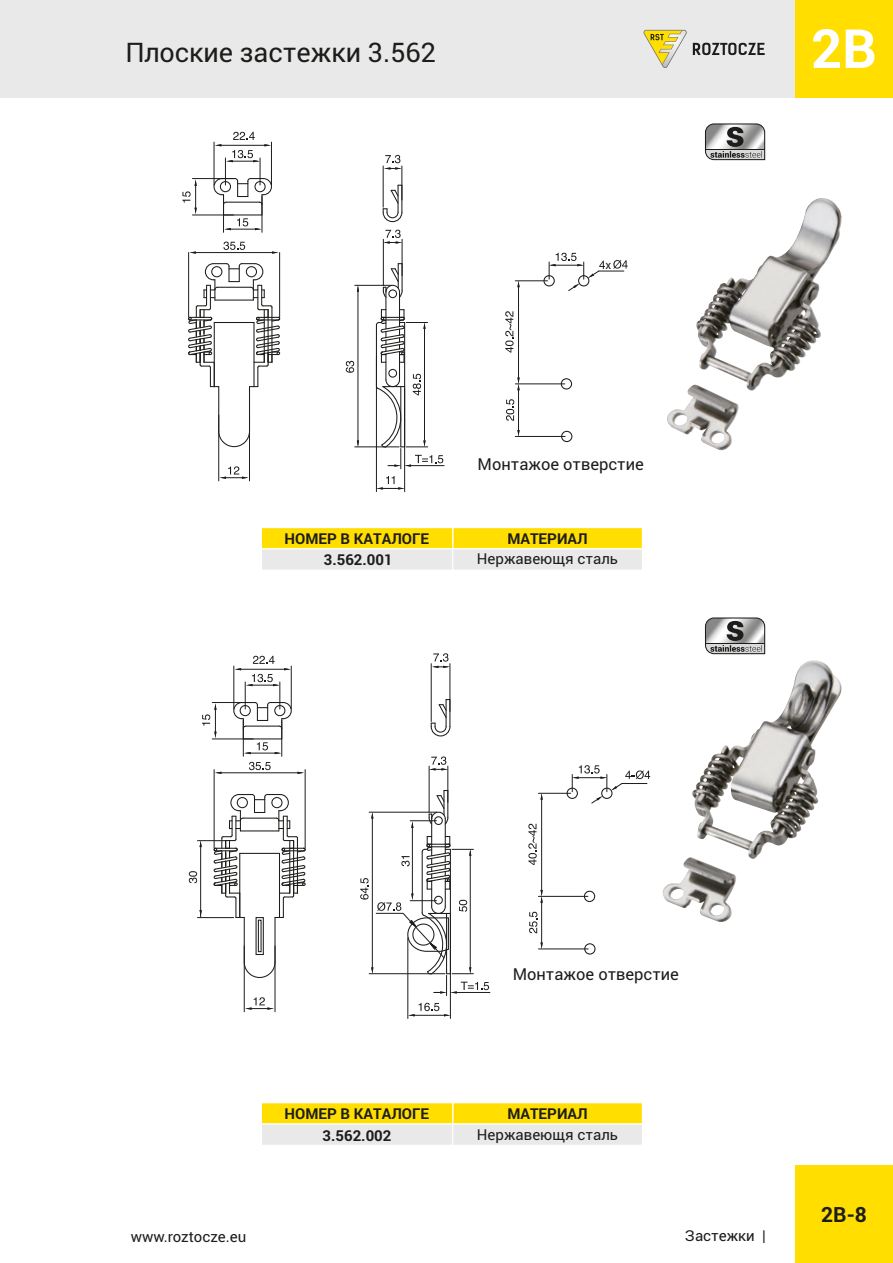
<style>
.page{position:relative;width:893px;height:1263px;background:#fff}
.page>*{position:absolute;margin:0;border:0;box-sizing:border-box;transform-origin:0 0}
.t1{font:700 54px "Roboto";color:#fff}
.t2{font:27px "Roboto";color:#1d1d1b}
.t3{font:700 21px "Roboto";color:#1d1d1b}
.t4{font:16.5px "Roboto";color:#1d1d1b}
.t5{font:700 15px "Roboto";color:#1d1d1b}
.t6{font:15px "Roboto";color:#1d1d1b}
.t7{font:11.55px "Roboto";color:#1d1d1b}
</style>
<div class="page">
<div style="left:795px;top:1165px;width:98px;height:98px;background:#ffde00"></div>
<div style="left:0;top:0;width:893px;height:98px;background:#e9e9e9"></div>
<svg style="left:643px;top:30px;width:44px;height:38px"></svg>
<svg style="left:693px;top:43px;width:72px;height:12px"></svg>
<div style="left:795px;top:0;width:98px;height:98px;background:#ffde00"></div>
<div style="left:452px;top:527px;width:191px;height:22px;background:#ffde00;border:1px solid #fff"></div>
<div style="left:261px;top:527px;width:192px;height:22px;background:#ffde00;border:1px solid #fff"></div>
<div style="left:261px;top:548px;width:192px;height:23px;background:#e9e9e9;border:1px solid #fff"></div>
<div style="left:452px;top:548px;width:191px;height:23px;background:#e9e9e9;border:1px solid #fff"></div>
<div style="left:452px;top:1102px;width:191px;height:22px;background:#ffde00;border:1px solid #fff"></div>
<div style="left:261px;top:1102px;width:192px;height:22px;background:#ffde00;border:1px solid #fff"></div>
<div style="left:261px;top:1123px;width:192px;height:23px;background:#e9e9e9;border:1px solid #fff"></div>
<div style="left:452px;top:1123px;width:191px;height:23px;background:#e9e9e9;border:1px solid #fff"></div>
<hr style="left:214px;top:769px;width:1px;height:79px;background:#1d1d1b">
<hr style="left:305px;top:769px;width:1px;height:79px;background:#1d1d1b">
<hr style="left:221px;top:772px;width:78px;height:1px;background:#1d1d1b">
<svg style="left:249px;top:762px;width:22px;height:8px"></svg>
<div style="left:585px;top:944px;width:10px;height:10px;background:#2b2b29;border-radius:50%"></div>
<svg style="left:584px;top:943px;width:11px;height:11px"></svg>
<div style="left:584px;top:891px;width:11px;height:11px;background:#fff;border:1px solid #1d1d1b;border-radius:50%"></div>
<div style="left:567px;top:788px;width:10px;height:10px;background:#4a4a49;border-radius:50%"></div>
<svg style="left:567px;top:788px;width:11px;height:11px"></svg>
<hr style="left:538px;top:949px;width:50px;height:1px;background:#1d1d1b">
<hr style="left:541px;top:903px;width:1px;height:39px;background:#1d1d1b">
<svg style="left:541px;top:942px;width:2px;height:7px"></svg>
<svg style="left:529px;top:912px;width:8px;height:21px"></svg>
<hr style="left:538px;top:793px;width:33px;height:1px;background:#1d1d1b">
<hr style="left:538px;top:896px;width:50px;height:1px;background:#1d1d1b">
<hr style="left:541px;top:800px;width:1px;height:90px;background:#1d1d1b">
<svg style="left:541px;top:793px;width:2px;height:7px"></svg>
<svg style="left:541px;top:890px;width:2px;height:13px"></svg>
<svg style="left:528px;top:824px;width:9px;height:41px"></svg>
<svg style="left:243px;top:961px;width:32px;height:17px"></svg>
<hr style="left:431px;top:814px;width:1px;height:42px;background:#1d1d1b">
<hr style="left:445px;top:819px;width:1px;height:34px;background:#1d1d1b">
<hr style="left:429px;top:766px;width:1px;height:46px;background:#1d1d1b">
<hr style="left:448px;top:766px;width:1px;height:36px;background:#1d1d1b">
<svg style="left:429px;top:756px;width:19px;height:14px"></svg>
<hr style="left:244px;top:946px;width:1px;height:66px;background:#1d1d1b">
<hr style="left:275px;top:946px;width:1px;height:66px;background:#1d1d1b">
<svg style="left:245px;top:997px;width:29px;height:13px"></svg>
<hr style="left:244px;top:917px;width:1px;height:45px;background:#1d1d1b">
<hr style="left:274px;top:917px;width:2px;height:45px;background:#1d1d1b">
<hr style="left:431px;top:664px;width:1px;height:57px;background:#1d1d1b">
<hr style="left:450px;top:664px;width:1px;height:47px;background:#1d1d1b">
<svg style="left:432px;top:653px;width:18px;height:15px"></svg>
<hr style="left:212px;top:702px;width:41px;height:1px;background:#1d1d1b">
<hr style="left:212px;top:739px;width:41px;height:1px;background:#1d1d1b">
<svg style="left:430px;top:699px;width:21px;height:38px"></svg>
<hr style="left:369px;top:812px;width:68px;height:1px;background:#1d1d1b">
<hr style="left:372px;top:818px;width:1px;height:149px;background:#1d1d1b">
<hr style="left:243px;top:720px;width:1px;height:36px;background:#1d1d1b">
<hr style="left:281px;top:720px;width:1px;height:36px;background:#1d1d1b">
<svg style="left:233px;top:656px;width:59px;height:98px"></svg>
<hr style="left:457px;top:992px;width:33px;height:1px;background:#1d1d1b">
<hr style="left:408px;top:938px;width:1px;height:80px;background:#1d1d1b">
<hr style="left:450px;top:915px;width:1px;height:103px;background:#1d1d1b">
<svg style="left:408px;top:1003px;width:42px;height:13px"></svg>
<svg style="left:572px;top:765px;width:78px;height:39px"></svg>
<svg style="left:189px;top:793px;width:117px;height:125px"></svg>
<svg style="left:410px;top:790px;width:39px;height:38px"></svg>
<hr style="left:412px;top:827px;width:1px;height:67px;background:#1d1d1b">
<svg style="left:360px;top:836px;width:129px;height:160px"></svg>
<svg style="left:256px;top:917px;width:8px;height:38px"></svg>
<svg style="left:258px;top:920px;width:4px;height:32px"></svg>
<hr style="left:188px;top:253px;width:1px;height:64px;background:#1d1d1b">
<hr style="left:279px;top:253px;width:1px;height:64px;background:#1d1d1b">
<hr style="left:195px;top:252px;width:78px;height:1px;background:#1d1d1b">
<svg style="left:189px;top:251px;width:7px;height:3px"></svg>
<svg style="left:272px;top:251px;width:6px;height:3px"></svg>
<svg style="left:223px;top:242px;width:22px;height:8px"></svg>
<div style="left:561px;top:431px;width:11px;height:11px;background:#fff;border:1px solid #1d1d1b;border-radius:50%"></div>
<div style="left:561px;top:378px;width:11px;height:11px;background:#fff;border:1px solid #1d1d1b;border-radius:50%"></div>
<svg style="left:543px;top:275px;width:12px;height:11px"></svg>
<hr style="left:515px;top:436px;width:50px;height:1px;background:#1d1d1b">
<hr style="left:518px;top:390px;width:1px;height:40px;background:#1d1d1b">
<svg style="left:517px;top:430px;width:3px;height:6px"></svg>
<svg style="left:506px;top:399px;width:8px;height:22px"></svg>
<hr style="left:515px;top:281px;width:32px;height:1px;background:#1d1d1b">
<hr style="left:515px;top:384px;width:50px;height:1px;background:#1d1d1b">
<hr style="left:518px;top:287px;width:1px;height:90px;background:#1d1d1b">
<svg style="left:517px;top:281px;width:3px;height:6px"></svg>
<svg style="left:517px;top:377px;width:3px;height:13px"></svg>
<svg style="left:505px;top:311px;width:9px;height:42px"></svg>
<svg style="left:219px;top:430px;width:32px;height:18px"></svg>
<hr style="left:385px;top:287px;width:1px;height:42px;background:#1d1d1b">
<hr style="left:399px;top:292px;width:1px;height:35px;background:#1d1d1b">
<svg style="left:382px;top:263px;width:21px;height:36px"></svg>
<hr style="left:383px;top:239px;width:1px;height:47px;background:#1d1d1b">
<hr style="left:402px;top:239px;width:1px;height:37px;background:#1d1d1b">
<svg style="left:383px;top:230px;width:19px;height:14px"></svg>
<hr style="left:218px;top:415px;width:1px;height:66px;background:#1d1d1b">
<hr style="left:249px;top:415px;width:1px;height:66px;background:#1d1d1b">
<svg style="left:220px;top:466px;width:28px;height:13px"></svg>
<hr style="left:218px;top:387px;width:1px;height:44px;background:#1d1d1b">
<hr style="left:249px;top:387px;width:1px;height:44px;background:#1d1d1b">
<svg style="left:188px;top:263px;width:93px;height:124px"></svg>
<hr style="left:383px;top:166px;width:1px;height:41px;background:#1d1d1b">
<hr style="left:402px;top:166px;width:1px;height:34px;background:#1d1d1b">
<svg style="left:384px;top:155px;width:18px;height:15px"></svg>
<hr style="left:192px;top:178px;width:41px;height:1px;background:#1d1d1b">
<hr style="left:192px;top:215px;width:41px;height:1px;background:#1d1d1b">
<svg style="left:382px;top:185px;width:21px;height:38px"></svg>
<hr style="left:355px;top:285px;width:36px;height:1px;background:#1d1d1b">
<hr style="left:355px;top:447px;width:44px;height:1px;background:#1d1d1b">
<hr style="left:358px;top:292px;width:1px;height:148px;background:#1d1d1b">
<svg style="left:357px;top:285px;width:2px;height:7px"></svg>
<svg style="left:357px;top:440px;width:2px;height:7px"></svg>
<svg style="left:346px;top:361px;width:8px;height:12px"></svg>
<hr style="left:223px;top:196px;width:1px;height:36px;background:#1d1d1b">
<hr style="left:262px;top:196px;width:1px;height:36px;background:#1d1d1b">
<svg style="left:213px;top:132px;width:59px;height:98px"></svg>
<hr style="left:411px;top:465px;width:33px;height:1px;background:#1d1d1b">
<hr style="left:376px;top:357px;width:1px;height:135px;background:#1d1d1b">
<hr style="left:404px;top:388px;width:1px;height:104px;background:#1d1d1b">
<svg style="left:376px;top:476px;width:29px;height:13px"></svg>
<svg style="left:375px;top:309px;width:68px;height:160px"></svg>
<svg style="left:549px;top:253px;width:79px;height:38px"></svg>
<img style="left:691px;top:660px;width:151px;height:200px">
<img style="left:694px;top:198px;width:148px;height:194px">
<svg style="left:705px;top:123px;width:61px;height:38px;background:#9f9f9e"></svg>
<svg style="left:705px;top:617px;width:61px;height:38px;background:#9f9f9e"></svg>
<svg style="left:202px;top:703px;width:14px;height:35px"></svg>
<svg style="left:182px;top:179px;width:15px;height:35px"></svg>
<h2 class="t2" style="left:125px;top:34px;width:312px">Плоские застежки 3.562</h2>
<p class="t7" style="left:606px;top:257px;width:7px">x</p>
<p class="t4" style="left:478px;top:452px;width:168px">Монтажое отверстие</p>
<p class="t5" style="left:284px;top:528px;width:146px">НОМЕР В КАТАЛОГЕ</p>
<p class="t5" style="left:507px;top:528px;width:82px">МАТЕРИАЛ</p>
<p class="t5" style="left:324px;top:549px;width:70px">3.562.001</p>
<p class="t6" style="left:477px;top:548px;width:142px">Нержавеющя сталь</p>
<h1 class="t1" style="left:811px;top:11px;width:67px">2B</h1>
<p class="t4" style="left:513px;top:963px;width:168px">Монтажое отверстие</p>
<p class="t6" style="left:131px;top:1226px;width:117px">www.roztocze.eu</p>
<p class="t5" style="left:284px;top:1103px;width:146px">НОМЕР В КАТАЛОГЕ</p>
<p class="t5" style="left:507px;top:1103px;width:82px">МАТЕРИАЛ</p>
<p class="t6" style="left:477px;top:1124px;width:142px">Нержавеющя сталь</p>
<p class="t5" style="left:322px;top:1125px;width:70px">3.562.002</p>
<p class="t6" style="left:685px;top:1225px;width:82px">Застежки |</p>
<h3 class="t3" style="left:821px;top:1199px;width:47px">2B-8</h3>
</div>
